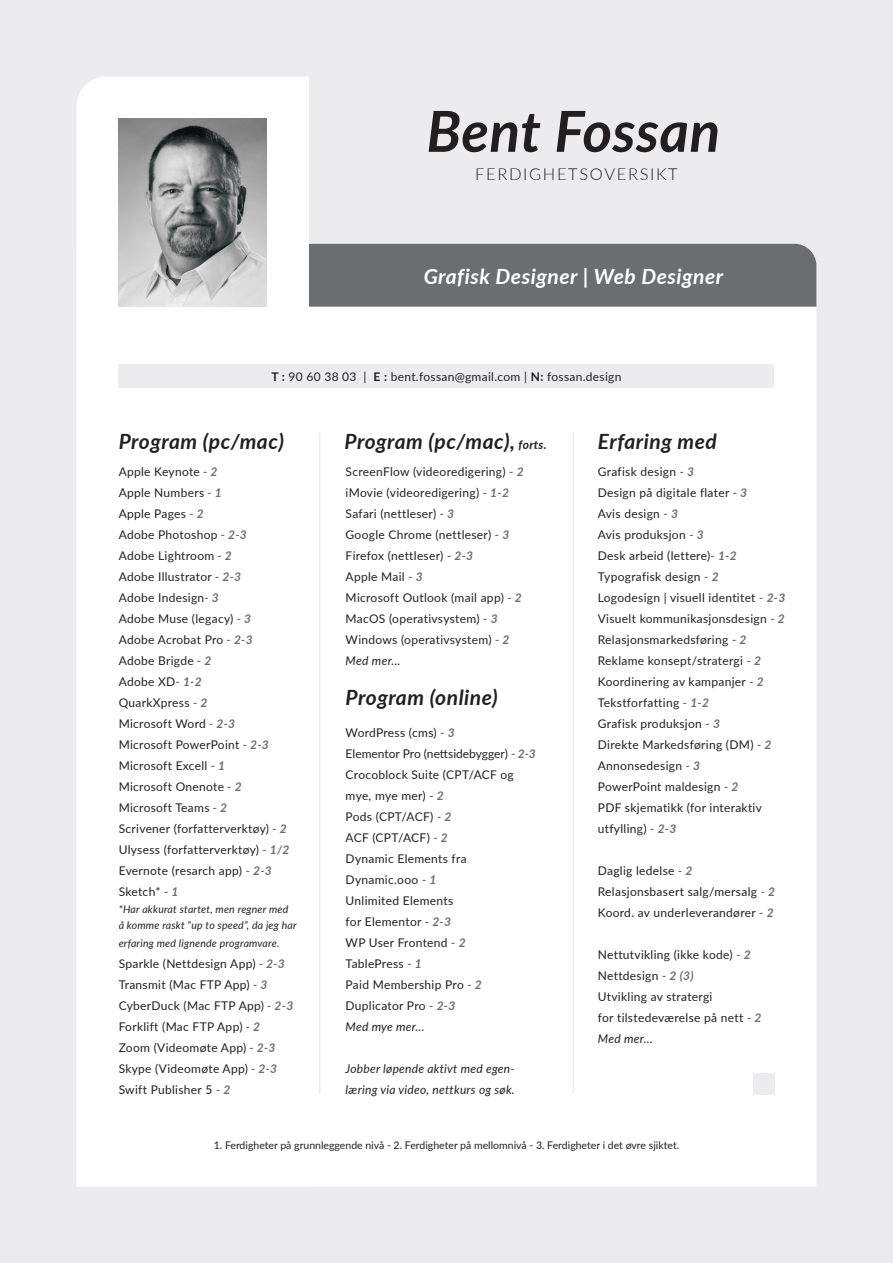
<style>
.page{position:relative;width:893px;height:1263px;background:#ececee}
.page>*{position:absolute;margin:0;border:0;box-sizing:border-box;transform-origin:0 0}
.Name{font:italic 700 56.55px "Lato";letter-spacing:.01em;color:#231f20}
.Heading_1_-_left{font:italic 700 21px "Lato";letter-spacing:.025em;color:#231f20}
.Heading_1_-_center{font:italic 700 21px "Lato";letter-spacing:.025em;color:#fff}
.Name-2{font:300 16.5px "Lato";letter-spacing:.1em;color:#231f20}
.Heading_3_-_left{font:12px/21px "Lato";letter-spacing:.025em;color:#231f20}
.Heading_3_-_left-2{font:italic 12px/21px "Lato";letter-spacing:.02em;color:#231f20}
.Heading_3_-_center{font:12px "Lato";letter-spacing:.025em;color:#231f20}
.Heading_3_-_left-3{font:12px "Lato";color:#231f20}
.Heading_3_-_left-4{font:italic 10.5px/16.5px "Lato";letter-spacing:.02em;color:#231f20}
.Body_text_1_-_left{font:10.5px "Lato";color:#231f20}
.s1{font-weight:700}
.s2{font-size:12px}
.s3{font-weight:700;font-style:italic;color:#6c6d70}
.s4{font-style:italic}
</style>
<div class="page">
<div style="left:77px;top:77px;width:232px;height:167px;background:#fff"></div>
<div style="left:77px;top:244px;width:739px;height:942px;background:#fff"></div>
<div style="left:308px;top:243px;width:509px;height:64px;background:#6c6d70"></div>
<div style="left:753px;top:1073px;width:22px;height:21px;background:#ececee"></div>
<hr style="left:573px;top:432px;width:1px;height:662px;background:#ececee">
<hr style="left:319px;top:432px;width:1px;height:662px;background:#ececee">
<img style="left:119px;top:118px;width:148px;height:189px">
<div style="left:119px;top:364px;width:655px;height:24px;background:#ececee"></div>
<p class="Name" style="left:426px;top:90px;width:295px">Bent Fossan</p>
<p class="Name-2" style="left:475px;top:163px;width:204px">FERDIGHETSOVERSIKT</p>
<p class="Heading_1_-_center" style="left:424px;top:261px;width:301px">Grafisk Designer | Web Designer</p>
<p class="Heading_3_-_center" style="left:271px;top:368px;width:351px"><span class="s1">T :</span> 90 60 38 03 | <span class="s1">E :</span> bent.fossan@gmail.com | <span class="s1">N:</span> fossan.design</p>
<p class="Heading_1_-_left" style="left:119px;top:426px;width:167px">Program (pc/mac)</p>
<p class="Heading_1_-_left" style="left:344px;top:426px;width:204px">Program (pc/mac), <span class="s2">forts.</span></p>
<p class="Heading_3_-_left" style="left:119px;top:461px;width:105px">Apple Keynote <span class="s3">- 2<br></span>Apple Numbers <span class="s3">- 1<br></span>Apple Pages <span class="s3">- 2</span></p>
<p class="Heading_3_-_left" style="left:119px;top:524px;width:130px">Adobe Photoshop <span class="s3">- 2-3</span></p>
<p class="Heading_3_-_left" style="left:119px;top:545px;width:134px">Adobe Lightroom <span class="s3">- 2<br></span>Adobe Illustrator <span class="s3">- 2-3<br></span>Adobe Indesign<span class="s3">- 3<br></span>Adobe Muse (legacy) <span class="s3">- 3</span></p>
<p class="Heading_3_-_left" style="left:119px;top:629px;width:135px">Adobe Acrobat Pro <span class="s3">- 2-3<br></span>Adobe Brigde <span class="s3">- 2<br></span>Adobe XD<span class="s3">- 1-2</span></p>
<p class="Heading_3_-_left" style="left:119px;top:692px;width:90px">QuarkXpress <span class="s3">- 2</span></p>
<p class="Heading_3_-_left" style="left:119px;top:713px;width:152px">Microsoft Word <span class="s3">- 2-3<br></span>Microsoft PowerPoint <span class="s3">- 2-3<br></span>Microsoft Excell <span class="s3">- 1<br></span>Microsoft Onenote <span class="s3">- 2</span></p>
<p class="Heading_3_-_left" style="left:119px;top:797px;width:110px">Microsoft Teams <span class="s3">- 2</span></p>
<p class="Heading_3_-_left" style="left:119px;top:818px;width:170px">Scrivener (forfatterverktøy) <span class="s3">- 2</span></p>
<p class="Heading_3_-_left" style="left:119px;top:839px;width:172px">Ulysess (forfatterverktøy) <span class="s3">- 1/2</span></p>
<p class="Heading_3_-_left" style="left:119px;top:860px;width:155px">Evernote (resarch app) <span class="s3">- 2-3<br></span>Sketch* <span class="s3">- 1</span></p>
<p class="Heading_3_-_left-4" style="left:119px;top:900px;width:180px">*Har akkurat startet, men regner med<br>å komme raskt “up to speed”, da jeg har</p>
<p class="Heading_3_-_left-4" style="left:119px;top:935px;width:162px">erfaring med lignende programvare.</p>
<p class="Heading_3_-_left" style="left:119px;top:953px;width:168px">Sparkle (Nettdesign App) <span class="s3">- 2-3</span></p>
<p class="Heading_3_-_left" style="left:119px;top:974px;width:150px">Transmit (Mac FTP App) <span class="s3">- 3</span></p>
<p class="Heading_3_-_left" style="left:119px;top:995px;width:176px">CyberDuck (Mac FTP App) <span class="s3">- 2-3</span></p>
<p class="Heading_3_-_left" style="left:119px;top:1016px;width:158px">Forklift (Mac FTP App) <span class="s3">- 2<br></span>Zoom (Videomøte App) <span class="s3">- 2-3</span></p>
<p class="Heading_3_-_left" style="left:119px;top:1058px;width:160px">Skype (Videomøte App) <span class="s3">- 2-3</span></p>
<p class="Heading_3_-_left" style="left:119px;top:1079px;width:113px">Swift Publisher 5 <span class="s3">- 2</span></p>
<p class="Heading_3_-_left" style="left:346px;top:461px;width:179px">ScreenFlow (videoredigering) <span class="s3">- 2</span></p>
<p class="Heading_3_-_left" style="left:346px;top:482px;width:165px">iMovie (videoredigering) <span class="s3">- 1-2</span></p>
<p class="Heading_3_-_left" style="left:346px;top:503px;width:110px">Safari (nettleser) <span class="s3">- 3</span></p>
<p class="Heading_3_-_left" style="left:346px;top:524px;width:165px">Google Chrome (nettleser) <span class="s3">- 3</span></p>
<p class="Heading_3_-_left" style="left:346px;top:545px;width:129px">Firefox (nettleser) <span class="s3">- 2-3</span></p>
<p class="Heading_3_-_left" style="left:346px;top:566px;width:79px">Apple Mail <span class="s3">- 3</span></p>
<p class="Heading_3_-_left" style="left:346px;top:587px;width:178px">Microsoft Outlook (mail app) <span class="s3">- 2<br></span>MacOS (operativsystem) <span class="s3">- 3</span></p>
<p class="Heading_3_-_left" style="left:346px;top:629px;width:165px">Windows (operativsystem) <span class="s3">- 2<br></span><span class="s4">Med mer...</span></p>
<p class="Heading_1_-_left" style="left:346px;top:682px;width:154px">Program (online)</p>
<p class="Heading_3_-_left" style="left:346px;top:722px;width:111px">WordPress (cms) <span class="s3">- 3</span></p>
<p class="Heading_3_-_left-3" style="left:346px;top:745px;width:192px">Elementor Pro (nettsidebygger) <span class="s3">- 2-3</span></p>
<p class="Heading_3_-_left" style="left:346px;top:764px;width:170px">Crocoblock Suite (CPT/ACF og mye, mye mer) <span class="s3">- 2</span></p>
<p class="Heading_3_-_left" style="left:346px;top:806px;width:107px">Pods (CPT/ACF) <span class="s3">- 2</span></p>
<p class="Heading_3_-_left" style="left:346px;top:827px;width:123px">ACF (CPT/ACF) <span class="s3">- 2<br></span>Dynamic Elements fra<br>Dynamic.ooo <span class="s3">- 1</span></p>
<p class="Heading_3_-_left" style="left:346px;top:890px;width:109px">Unlimited Elements for Elementor <span class="s3">- 2-3</span></p>
<p class="Heading_3_-_left" style="left:346px;top:932px;width:121px">WP User Frontend <span class="s3">- 2<br></span>TablePress <span class="s3">- 1</span></p>
<p class="Heading_3_-_left" style="left:346px;top:974px;width:138px">Paid Membership Pro <span class="s3">- 2<br></span>Duplicator Pro <span class="s3">- 2-3</span></p>
<p class="Heading_3_-_left-2" style="left:346px;top:1016px;width:80px">Med mye mer...</p>
<p class="Heading_3_-_left-2" style="left:346px;top:1058px;width:171px">Jobber løpende aktivt med egen&shy;læring via video, nettkurs og søk.</p>
<p class="Heading_1_-_left" style="left:598px;top:426px;width:120px">Erfaring med</p>
<p class="Heading_3_-_left" style="left:598px;top:461px;width:98px">Grafisk design <span class="s3">- 3</span></p>
<p class="Heading_3_-_left" style="left:598px;top:482px;width:151px">Design på digitale flater <span class="s3">- 3<br></span>Avis design <span class="s3">- 3<br></span>Avis produksjon <span class="s3">- 3<br></span>Desk arbeid (lettere)<span class="s3">- 1-2<br></span>Typografisk design <span class="s3">- 2</span></p>
<p class="Heading_3_-_left" style="left:598px;top:587px;width:189px">Logodesign | visuell identitet <span class="s3">- 2-3</span></p>
<p class="Heading_3_-_left" style="left:598px;top:608px;width:189px">Visuelt kommunikasjonsdesign <span class="s3">- 2</span></p>
<p class="Heading_3_-_left" style="left:598px;top:629px;width:150px">Relasjonsmarkedsføring <span class="s3">- 2</span></p>
<p class="Heading_3_-_left" style="left:598px;top:650px;width:167px">Reklame konsept/stratergi <span class="s3">- 2<br></span>Koordinering av kampanjer <span class="s3">- 2</span></p>
<p class="Heading_3_-_left" style="left:598px;top:692px;width:113px">Tekstforfatting <span class="s3">- 1-2</span></p>
<p class="Heading_3_-_left" style="left:598px;top:713px;width:124px">Grafisk produksjon <span class="s3">- 3</span></p>
<p class="Heading_3_-_left" style="left:598px;top:734px;width:175px">Direkte Markedsføring (DM) <span class="s3">- 2<br></span>Annonsedesign <span class="s3">- 3<br></span>PowerPoint maldesign <span class="s3">- 2<br></span>PDF skjematikk (for interaktiv utfylling) <span class="s3">- 2-3</span></p>
<p class="Heading_3_-_left" style="left:598px;top:860px;width:179px">Daglig ledelse <span class="s3">- 2<br></span>Relasjonsbasert salg/mersalg <span class="s3">- 2</span></p>
<p class="Heading_3_-_left" style="left:598px;top:902px;width:177px">Koord. av underleverandører <span class="s3">- 2</span></p>
<p class="Heading_3_-_left" style="left:598px;top:944px;width:154px">Nettutvikling (ikke kode) <span class="s3">- 2<br></span>Nettdesign <span class="s3">- 2 (3)</span></p>
<p class="Heading_3_-_left" style="left:598px;top:986px;width:165px">Utvikling av stratergi<br>for tilstedeværelse på nett <span class="s3">- 2<br></span><span class="s4">Med mer...</span></p>
<p class="Body_text_1_-_left" style="left:214px;top:1138px;width:467px">1. Ferdigheter på grunnleggende nivå - 2. Ferdigheter på mellomnivå - 3. Ferdigheter i det øvre sjiktet.</p>
</div>
